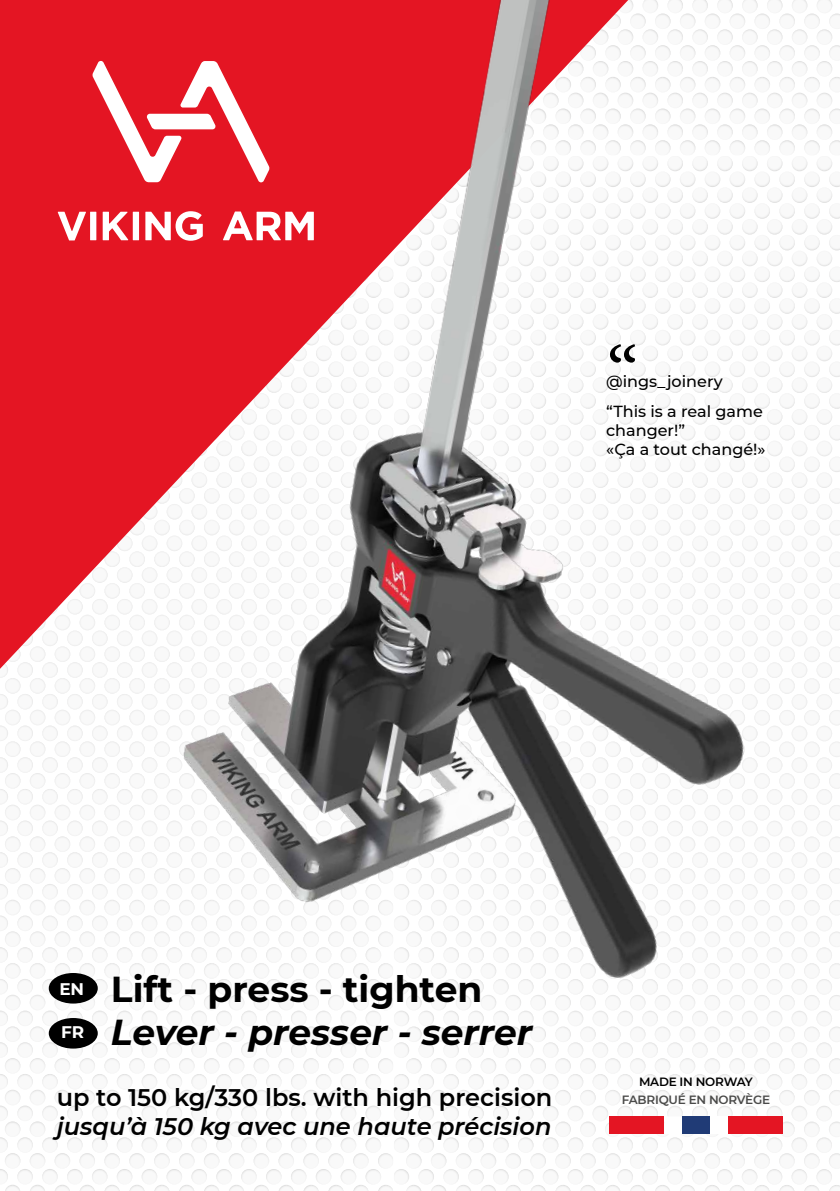
<style>
.page{position:relative;width:840px;height:1191px;background:#fff}
.page>*{position:absolute;margin:0;border:0;box-sizing:border-box;transform-origin:0 0}
.t1{font:80px "Minion Pro";color:#000}
.t2{font:italic 700 36px/43.2px "Montserrat";color:#000;text-align:center}
.t3{font:600 24px "Montserrat";color:#000}
.t4{font:italic 600 24px "Montserrat";color:#000}
.t5{font:700 16.8px "Montserrat";color:#fff}
.t6{font:500 16px/29.4px "Montserrat";color:#000}
.t7{font:600 12px "Montserrat";letter-spacing:-.02em;color:#4a4a49}
.t8{font:600 12px "Montserrat";letter-spacing:-.02em;color:#000}
.s1{font-style:normal}
</style>
<div class="page">
<div style="left:0;top:0;width:839px;height:1191px;background:#f9f9f9"></div>
<img style="left:0;top:0;width:839px;height:1038px">
<div style="left:609px;top:1116px;width:55px;height:18px;background:#e41523"></div>
<div style="left:664px;top:1116px;width:18px;height:18px;background:#fff"></div>
<div style="left:682px;top:1116px;width:27px;height:18px;background:#203b76"></div>
<div style="left:727px;top:1116px;width:54px;height:18px;background:#e41523"></div>
<div style="left:709px;top:1116px;width:18px;height:18px;background:#fff"></div>
<div style="left:49px;top:1018px;width:49px;height:30px;background:#000;border-radius:50%"></div>
<div style="left:49px;top:973px;width:49px;height:30px;background:#000;border-radius:50%"></div>
<svg style="left:92px;top:60px;width:177px;height:123px"></svg>
<svg style="left:58px;top:212px;width:28px;height:28px"></svg>
<div style="left:90px;top:212px;width:6px;height:28px;background:#fff"></div>
<svg style="left:103px;top:212px;width:25px;height:28px"></svg>
<div style="left:133px;top:212px;width:6px;height:28px;background:#fff"></div>
<svg style="left:145px;top:211px;width:58px;height:30px"></svg>
<svg style="left:223px;top:211px;width:91px;height:29px"></svg>
<h1 class="t1" style="left:606px;top:322px;width:33px">“</h1>
<p class="t6" style="left:606px;top:366px;width:158px">@ings_joinery “This is a real game</p>
<p class="t6" style="left:606px;top:420px;width:161px;line-height:19.2px">changer!”<br>«Ça a tout changé!»</p>
<h2 class="t2" style="left:61px;top:965px;width:472px"><span class="s1">Lift - press - tighten<br></span><sup>FR</sup> Lever - presser - serrer</h2>
<p class="t5" style="left:59px;top:977px;width:26px">EN</p>
<h3 class="t3" style="left:57px;top:1080px;width:496px">up to 150 kg/330 lbs. with high precision</h3>
<h3 class="t4" style="left:57px;top:1109px;width:496px">jusqu’à 150 kg avec une haute précision</h3>
<p class="t8" style="left:638px;top:1073px;width:115px">MADE IN NORWAY</p>
<p class="t7" style="left:621px;top:1091px;width:150px">FABRIQUÉ EN NORVÈGE</p>
</div>
